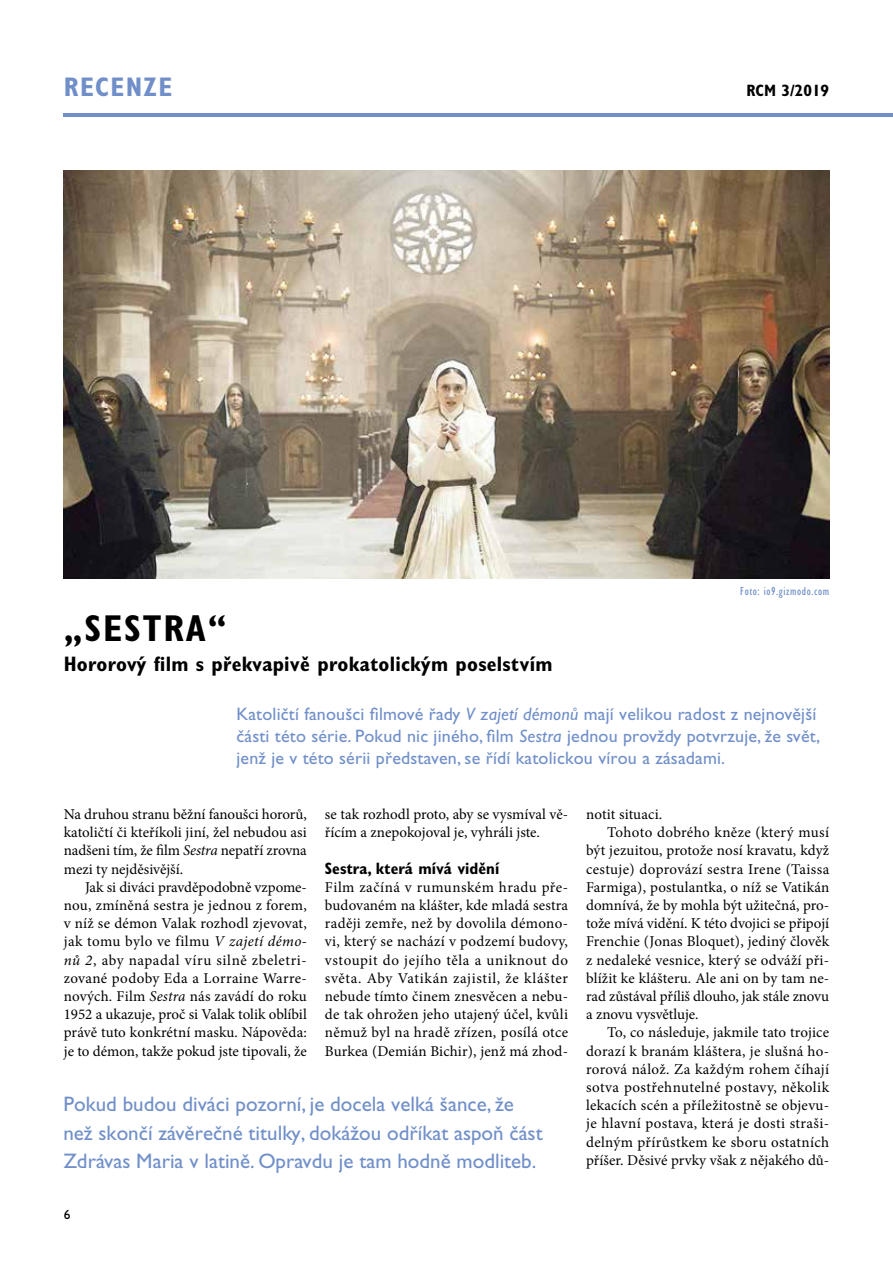
<style>
.page{position:relative;width:893px;height:1263px;background:#fff}
.page>*{position:absolute;margin:0;border:0;box-sizing:border-box;transform-origin:0 0}
.t1{font:700 condensed 37.5px "Gill Sans Std";color:#000}
.t2{font:700 condensed 27px "Gill Sans Std";letter-spacing:.05em;color:#708fc9}
.t3{font:21px/28.5px "Gill Sans Std";color:#708fc9}
.t4{font:700 condensed 21px "Gill Sans Std";letter-spacing:.01em;color:#000}
.t5{font:18px/21.6px "Gill Sans Std";letter-spacing:.01em;color:#708fc9}
.t6{font:700 condensed 16.5px "Gill Sans Std";color:#000}
.t7{font:15px/18.1px "Minion Pro";letter-spacing:.01em;color:#000;text-align:justify}
.t8{font:13.5px "Gill Sans Std";color:#000}
.t9{font:condensed 12px "Gill Sans Std";letter-spacing:.05em;color:#708fc9}
.s1{font-style:italic}
</style>
<div class="page">
<hr style="left:64px;top:113px;width:829px;height:4px;background:#708fc9">
<img style="left:64px;top:170px;width:765px;height:408px">
<h2 class="t2" style="left:64px;top:71px;width:110px">Recenze</h2>
<p class="t6" style="left:746px;top:81px;width:84px">RCM 3/2019</p>
<p class="t9" style="left:740px;top:585px;width:90px">Foto: io9.gizmodo.com</p>
<h1 class="t1" style="left:64px;top:606px;width:82px">„Sestra</h1>
<h1 class="t1" style="left:208px;top:606px;width:20px">“</h1>
<h3 class="t4" style="left:64px;top:651px;width:490px">Hororový film s překvapivě prokatolickým poselstvím</h3>
<p class="t5" style="left:236px;top:704px;width:585px">Katoličtí fanoušci filmové řady <span class="s1">V zajetí démonů</span> mají velikou radost z nejnovější části této série. Pokud nic jiného, film <span class="s1">Sestra</span> jednou provždy potvrzuje, že svět, jenž je v této sérii představen, se řídí katolickou vírou a zásadami.</p>
<p class="t7" style="left:64px;top:805px;width:245px">Na druhou stranu běžní fanoušci hororů, katoličtí či kteříkoli jiní, žel nebudou asi nadšeni tím, že film <span class="s1">Sestra</span> nepatří zrovna mezi ty nejděsivější.</p>
<p class="t7" style="left:64px;top:878px;width:245px;text-indent:21px">Jak si diváci pravděpodobně vzpome&shy;nou, zmíněná sestra je jednou z forem, v níž se démon Valak rozhodl zjevovat, jak tomu bylo ve filmu <span class="s1">V zajetí démo&shy;nů 2</span>, aby napadal víru silně zbeletri&shy;zované podoby Eda a Lorraine Warre&shy;nových. Film <span class="s1">Sestra</span> nás zavádí do roku 1952 a ukazuje, proč si Valak tolik oblíbil právě tuto konkrétní masku. Nápověda: je to démon, takže pokud jste tipovali, že</p>
<p class="t7" style="left:325px;top:805px;width:245px">se tak rozhodl proto, aby se vysmíval vě&shy;řícím a znepokojoval je, vyhráli jste.</p>
<p class="t6" style="left:325px;top:858px;width:176px">Sestra, která mívá vidění</p>
<p class="t7" style="left:325px;top:878px;width:245px">Film začíná v rumunském hradu pře&shy;budovaném na klášter, kde mladá sestra raději zemře, než by dovolila démono&shy;vi, který se nachází v podzemí budovy, vstoupit do jejího těla a uniknout do světa. Aby Vatikán zajistil, že klášter nebude tímto činem znesvěcen a nebu&shy;de tak ohrožen jeho utajený účel, kvůli němuž byl na hradě zřízen, posílá otce Burkea (Demián Bichir), jenž má zhod-</p>
<h3 class="t3" style="left:63px;top:1090px;width:481px">Pokud budou diváci pozorní, je docela velká šance, že než skončí závěrečné titulky, dokážou odříkat aspoň část<br>Zdrávas Maria v latině. Opravdu je tam hodně modliteb.</h3>
<p class="t8" style="left:64px;top:1207px;width:8px">6</p>
<p class="t7" style="left:586px;top:805px;width:78px">notit situaci.</p>
<p class="t7" style="left:607px;top:823px;width:223px">Tohoto dobrého kněze (který musí</p>
<p class="t7" style="left:586px;top:841px;width:245px">být jezuitou, protože nosí kravatu, když</p>
<p class="t7" style="left:586px;top:860px;width:245px">cestuje) doprovází sestra Irene (Taissa</p>
<p class="t7" style="left:586px;top:878px;width:245px">Farmiga), postulantka, o níž se Vatikán</p>
<p class="t7" style="left:586px;top:896px;width:245px">domnívá, že by mohla být užitečná, pro-</p>
<p class="t7" style="left:586px;top:914px;width:245px">tože mívá vidění. K této dvojici se připojí</p>
<p class="t7" style="left:586px;top:932px;width:245px">Frenchie (Jonas Bloquet), jediný člověk</p>
<p class="t7" style="left:586px;top:951px;width:245px">z nedaleké vesnice, který se odváží při-</p>
<p class="t7" style="left:586px;top:969px;width:245px">blížit ke klášteru. Ale ani on by tam ne-</p>
<p class="t7" style="left:586px;top:987px;width:245px">rad zůstával příliš dlouho, jak stále znovu</p>
<p class="t7" style="left:586px;top:1005px;width:114px">a znovu vysvětluje.</p>
<p class="t7" style="left:607px;top:1023px;width:223px">To, co následuje, jakmile tato trojice</p>
<p class="t7" style="left:586px;top:1042px;width:245px">dorazí k branám kláštera, je slušná ho-</p>
<p class="t7" style="left:586px;top:1060px;width:245px">rorová nálož. Za každým rohem číhají</p>
<p class="t7" style="left:586px;top:1078px;width:245px">sotva postřehnutelné postavy, několik</p>
<p class="t7" style="left:586px;top:1096px;width:245px">lekacích scén a příležitostně se objevu-</p>
<p class="t7" style="left:586px;top:1114px;width:245px">je hlavní postava, která je dosti straši-</p>
<p class="t7" style="left:586px;top:1133px;width:245px">delným přírůstkem ke sboru ostatních</p>
<p class="t7" style="left:586px;top:1151px;width:245px">příšer. Děsivé prvky však z nějakého dů-</p>
</div>
